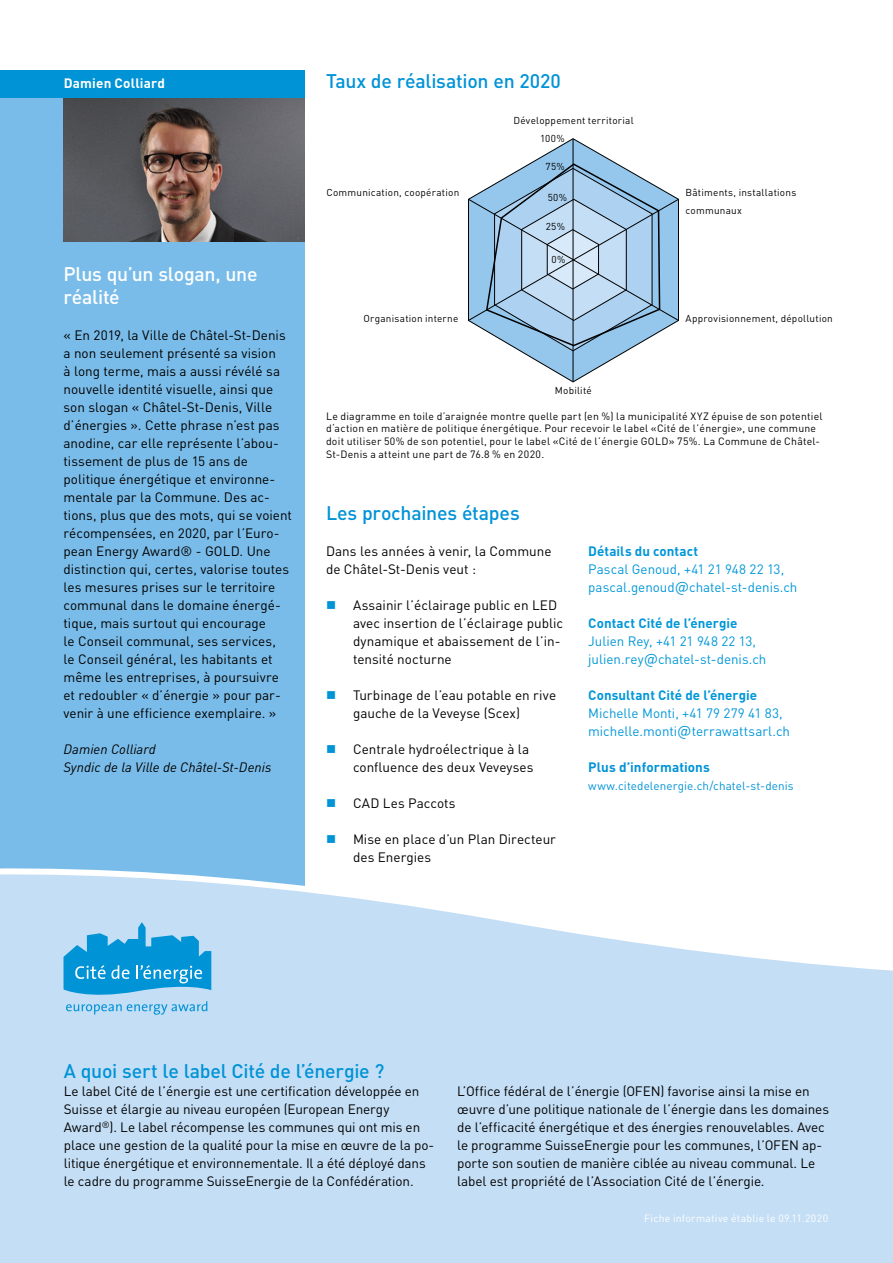
<style>
.page{position:relative;width:893px;height:1263px;background:#fff}
.page>*{position:absolute;margin:0;border:0;box-sizing:border-box;transform-origin:0 0}
.t1{font:500 19.5px "DIN Pro";letter-spacing:-.01em;color:#0093d6}
.t2{font:500 19.5px/23.4px "DIN Pro";letter-spacing:-.015em;color:#fff}
.t3{font:13.5px/18px "DINOT";letter-spacing:-.005em;color:#000}
.t4{font:13.5px/18px "DIN Pro";color:#000}
.t5{font:13.5px/18px "DIN Pro";color:#0097d9}
.t6{font:700 13.5px "DIN Pro";letter-spacing:.005em;color:#0097d9}
.t7{font:italic 13.5px/18px "DIN Pro";letter-spacing:.005em;color:#000}
.t8{font:700 13.5px "DINOT";letter-spacing:.005em;color:#0093d6}
.t9{font:700 13.5px "DIN Pro";letter-spacing:.01em;color:#fff}
.t10{font:11.7px "DINOT";letter-spacing:.005em;color:#0093d6}
.t11{font:10.5px/12.6px "DIN Pro";letter-spacing:.02em;color:#000}
.t12{font:10.5px "DIN Pro";letter-spacing:.025em;color:#fff}
.t13{font:10.05px/18px "DIN Pro";letter-spacing:.025em;color:#000}
.s1{font-size:15px}
</style>
<div class="page">
<div style="left:0;top:97px;width:305px;height:1141px;background:#7abce9"></div>
<svg style="left:0;top:868px;width:893px;height:395px;background:#cae1f6"></svg>
<img style="left:63px;top:97px;width:242px;height:144px">
<svg style="left:63px;top:922px;width:148px;height:93px;background:#5eb7e4"></svg>
<svg style="left:519px;top:138px;width:108px;height:244px"></svg>
<hr style="left:573px;top:139px;width:1px;height:243px;background:#000">
<div style="left:0;top:70px;width:305px;height:27px;background:#0093d6"></div>
<svg style="left:468px;top:162px;width:211px;height:189px;background:#a6c6df"></svg>
<p class="t9" style="left:64px;top:74px;width:103px">Damien Colliard</p>
<h1 class="t2" style="left:63px;top:261px;width:196px">Plus qu’un slogan, une réalité</h1>
<p class="t4" style="left:63px;top:326px;width:230px">« En 2019, la Ville de Châtel-St-Denis a non seulement présenté sa vision<br>à long terme, mais a aussi révélé sa nouvelle identité visuelle, ainsi que son slogan « Châtel-St-Denis, Ville d’énergies ». Cette phrase n’est pas anodine, car elle représente l’abou&shy;tissement de plus de 15 ans de politique énergétique et environne&shy;mentale par la Commune. Des ac&shy;tions, plus que des mots, qui se voient récompensées, en 2020, par l’Euro&shy;pean Energy Award® - GOLD. Une distinction qui, certes, valorise toutes les mesures prises sur le territoire communal dans le domaine énergé&shy;tique, mais surtout qui encourage<br>le Conseil communal, ses services,<br>le Conseil général, les habitants et même les entreprises, à poursuivre et redoubler « d’énergie » pour par&shy;venir à une efficience exemplaire. »</p>
<p class="t7" style="left:63px;top:740px;width:209px">Damien Colliard<br>Syndic de la Ville de Châtel-St-Denis</p>
<h1 class="t1" style="left:326px;top:68px;width:236px">Taux de réalisation en 2020</h1>
<p class="t13" style="left:326px;top:183px;width:134px">Communication, coopération</p>
<p class="t13" style="left:364px;top:309px;width:96px">Organisation interne</p>
<p class="t13" style="left:513px;top:111px;width:122px">Développement territorial</p>
<p class="t13" style="left:540px;top:129px;width:26px">100%</p>
<p class="t13" style="left:545px;top:157px;width:21px">75%</p>
<p class="t13" style="left:548px;top:188px;width:21px">50%</p>
<p class="t13" style="left:546px;top:217px;width:21px">25%</p>
<p class="t13" style="left:552px;top:250px;width:15px">0%</p>
<p class="t13" style="left:555px;top:381px;width:39px">Mobilité</p>
<p class="t13" style="left:685px;top:183px;width:112px">Bâtiments, installations communaux</p>
<p class="t13" style="left:685px;top:309px;width:149px">Approvisionnement, dépollution</p>
<p class="t11" style="left:326px;top:409px;width:498px">Le diagramme en toile d’araignée montre quelle part (en %) la municipalité XYZ épuise de son potentiel d‘action en matière de politique énergétique. Pour recevoir le label «Cité de l’énergie», une commune doit utiliser 50% de son potentiel, pour le label «Cité de l’énergie GOLD» 75%. La Commune de Châtel-St-Denis a atteint une part de 76.8 % en 2020.</p>
<h1 class="t1" style="left:326px;top:500px;width:195px">Les prochaines étapes</h1>
<p class="t3" style="left:326px;top:542px;width:227px">Dans les années à venir, la Commune de Châtel-St-Denis veut :</p>
<p class="t3" style="left:353px;top:596px;width:212px">Assainir l’éclairage public en LED avec insertion de l’éclairage public dynamique et abaissement de l’in&shy;tensité nocturne</p>
<p class="t3" style="left:353px;top:686px;width:205px">Turbinage de l’eau potable en rive gauche de la Veveyse (Scex)</p>
<p class="t3" style="left:353px;top:740px;width:182px">Centrale hydroélectrique à la confluence des deux Veveyses</p>
<p class="t3" style="left:353px;top:794px;width:104px">CAD Les Paccots</p>
<p class="t3" style="left:353px;top:830px;width:204px">Mise en place d’un Plan Directeur des Energies</p>
<p class="t6" style="left:588px;top:542px;width:111px">Détails du contact</p>
<p class="t5" style="left:588px;top:560px;width:211px">Pascal Genoud, +41 21 948 22 13, pascal.genoud<span class="s1">@</span>chatel-st-denis.ch</p>
<p class="t6" style="left:588px;top:614px;width:151px">Contact Cité de l’énergie</p>
<p class="t5" style="left:588px;top:632px;width:180px">Julien Rey, +41 21 948 22 13, julien.rey<span class="s1">@</span>chatel-st-denis.ch</p>
<p class="t6" style="left:588px;top:686px;width:171px">Consultant Cité de l’énergie</p>
<p class="t5" style="left:588px;top:704px;width:203px">Michelle Monti, +41 79 279 41 83, michelle.monti<span class="s1">@</span>terrawattsarl.ch</p>
<p class="t8" style="left:588px;top:758px;width:123px">Plus d’informations</p>
<p class="t10" style="left:588px;top:778px;width:207px">www.citedelenergie.ch/chatel-st-denis</p>
<h1 class="t1" style="left:64px;top:1058px;width:322px">A quoi sert le label Cité de l’énergie ?</h1>
<p class="t3" style="left:64px;top:1082px;width:372px">Le label Cité de l’énergie est une certification développée en Suisse et élargie au niveau européen (European Energy Award<sup>®</sup>). Le label récompense les communes qui ont mis en place une gestion de la qualité pour la mise en œuvre de la po&shy;litique énergétique et environnementale. Il a été déployé dans le cadre du programme SuisseEnergie de la Confédération.</p>
<p class="t3" style="left:457px;top:1082px;width:373px">L’Office fédéral de l’énergie (OFEN) favorise ainsi la mise en œuvre d’une politique nationale de l’énergie dans les domaines de l’efficacité énergétique et des énergies renouvelables. Avec le programme SuisseEnergie pour les communes, l’OFEN ap&shy;porte son soutien de manière ciblée au niveau communal. Le label est propriété de l’Association Cité de l’énergie.</p>
<p class="t12" style="left:644px;top:1211px;width:186px">Fiche informative établie le 09.11.2020</p>
</div>
